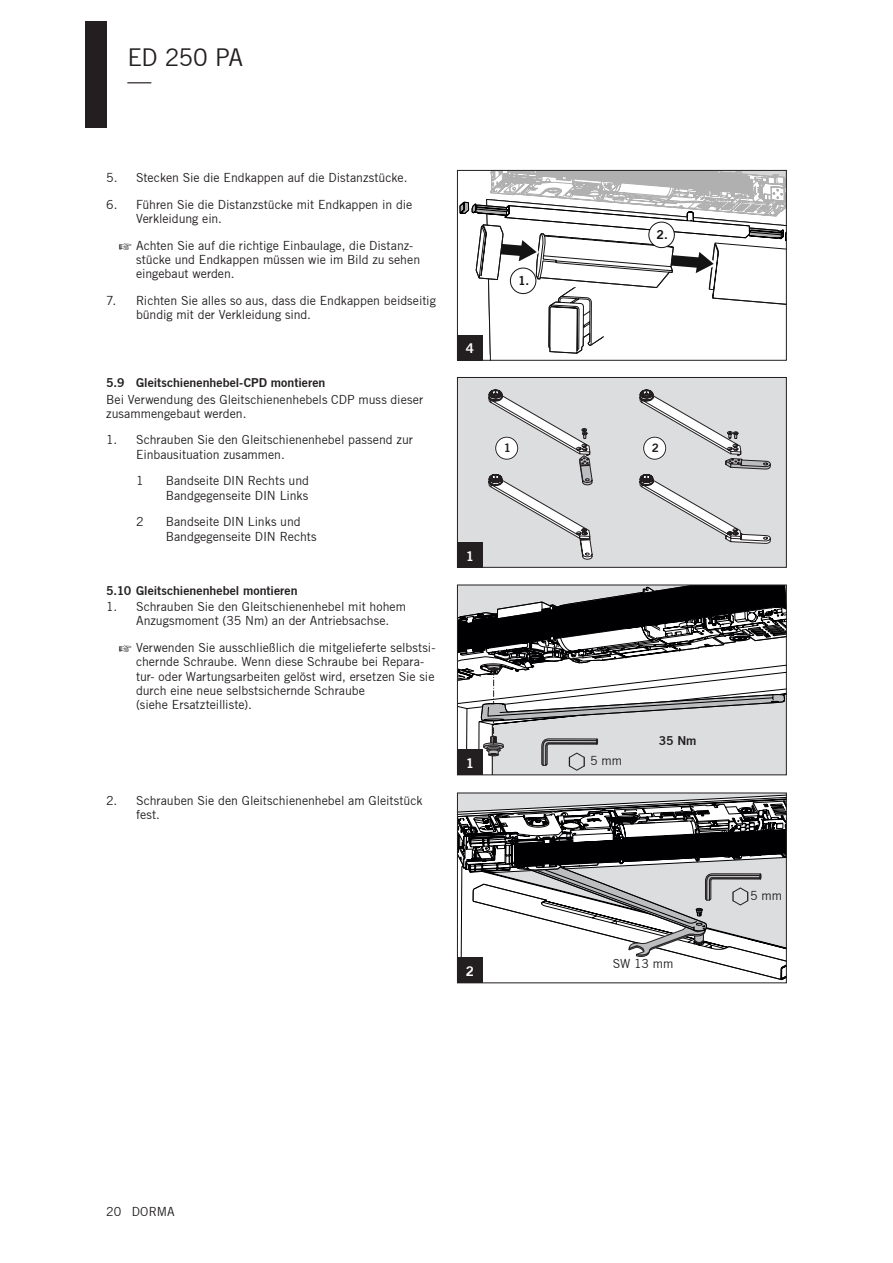
<style>
.page{position:relative;width:893px;height:1263px;background:#fff}
.page>*{position:absolute;margin:0;border:0;box-sizing:border-box;transform-origin:0 0}
.t1{font:24px/24px "Trade Gothic";letter-spacing:-.035em;color:#231f20}
.t2{font:13.5px "Trade Gothic Bold Two";color:#fff}
.t3{font:12.3px/14.2px "Trade Gothic";letter-spacing:-.005em;color:#231f20}
.t4{font:12.3px "Trade Gothic Bold Two";color:#231f20}
.t5{font:12.3px "Trade Gothic Bold Two";color:#141414}
.t6{font:11.7px "Trade Gothic Bold Two";color:#231f20}
</style>
<div class="page">
<svg style="left:459px;top:169px;width:328px;height:185px"></svg>
<div style="left:510px;top:268px;width:26px;height:26px;background:#fff;border-radius:50%"></div>
<div style="left:510px;top:268px;width:26px;height:26px;border:1px solid #141414;border-radius:50%"></div>
<div style="left:649px;top:222px;width:25px;height:26px;background:#fff;border-radius:50%"></div>
<div style="left:648px;top:222px;width:27px;height:26px;border:1px solid #141414;border-radius:50%"></div>
<div style="left:457px;top:170px;width:330px;height:191px;border:1px solid #231f20"></div>
<div style="left:457px;top:335px;width:26px;height:26px;background:#231f20"></div>
<div style="left:458px;top:380px;width:328px;height:184px;background:#dcdddf"></div>
<svg style="left:640px;top:389px;width:131px;height:155px"></svg>
<svg style="left:488px;top:389px;width:104px;height:171px"></svg>
<div style="left:457px;top:377px;width:330px;height:191px;border:1px solid #231f20"></div>
<div style="left:457px;top:542px;width:26px;height:26px;background:#231f20"></div>
<svg style="left:458px;top:584px;width:328px;height:187px"></svg>
<div style="left:457px;top:585px;width:330px;height:190px;border:1px solid #231f20"></div>
<div style="left:495px;top:436px;width:24px;height:24px;border:2px solid #fff;border-radius:50%"></div>
<div style="left:496px;top:437px;width:22px;height:22px;background:#fff;border-radius:50%"></div>
<div style="left:495px;top:437px;width:23px;height:23px;border:1px solid #231f20;border-radius:50%"></div>
<div style="left:643px;top:436px;width:24px;height:24px;border:2px solid #fff;border-radius:50%"></div>
<div style="left:644px;top:437px;width:22px;height:22px;background:#fff;border-radius:50%"></div>
<div style="left:643px;top:437px;width:23px;height:23px;border:1px solid #231f20;border-radius:50%"></div>
<svg style="left:459px;top:795px;width:326px;height:186px"></svg>
<div style="left:457px;top:793px;width:330px;height:190px;border:1px solid #231f20"></div>
<div style="left:457px;top:958px;width:26px;height:25px;background:#231f20"></div>
<div style="left:457px;top:750px;width:26px;height:25px;background:#231f20"></div>
<div style="left:85px;top:21px;width:21px;height:107px;background:#231f20"></div>
<h1 class="t1" style="left:128px;top:45px;width:117px">ED 250 PA —</h1>
<p class="t3" style="left:106px;top:170px;width:303px">5. Stecken Sie die Endkappen auf die Distanzstücke.</p>
<p class="t3" style="left:136px;top:197px;width:278px;text-indent:-30px">6. Führen Sie die Distanzstücke mit Endkappen in die<br>Verkleidung ein.</p>
<p class="t3" style="left:136px;top:238px;width:286px">Achten Sie auf die richtige Einbaulage, die Distanz&shy;stücke und Endkappen müssen wie im Bild zu sehen eingebaut werden.</p>
<p class="t3" style="left:136px;top:293px;width:301px;text-indent:-30px">7. Richten Sie alles so aus, dass die Endkappen beidseitig bündig mit der Verkleidung sind.</p>
<p class="t4" style="left:106px;top:375px;width:221px">5.9 Gleitschienenhebel-CPD montieren</p>
<p class="t3" style="left:106px;top:392px;width:318px">Bei Verwendung des Gleitschienenhebels CDP muss dieser zusammengebaut werden.</p>
<p class="t3" style="left:136px;top:433px;width:278px;text-indent:-30px">1. Schrauben Sie den Gleitschienenhebel passend zur<br>Einbausituation zusammen.</p>
<p class="t3" style="left:136px;top:474px;width:9px">1</p>
<p class="t3" style="left:166px;top:474px;width:145px">Bandseite DIN Rechts und<br>Bandgegenseite DIN Links</p>
<p class="t3" style="left:136px;top:515px;width:9px">2</p>
<p class="t3" style="left:166px;top:515px;width:152px">Bandseite DIN Links und<br>Bandgegenseite DIN Rechts</p>
<p class="t4" style="left:106px;top:583px;width:193px">5.10 Gleitschienenhebel montieren</p>
<p class="t3" style="left:136px;top:599px;width:272px;text-indent:-30px">1. Schrauben Sie den Gleitschienenhebel mit hohem<br>Anzugsmoment (35 Nm) an der Antriebsachse.</p>
<p class="t3" style="left:136px;top:640px;width:301px">Verwenden Sie ausschließlich die mitgelieferte selbstsi&shy;chernde Schraube. Wenn diese Schraube bei Repara&shy;tur- oder Wartungsarbeiten gelöst wird, ersetzen Sie sie durch eine neue selbstsichernde Schraube<br>(siehe Ersatzteilliste).</p>
<p class="t3" style="left:136px;top:793px;width:288px;text-indent:-30px">2. Schrauben Sie den Gleitschienenhebel am Gleitstück fest.</p>
<p class="t2" style="left:466px;top:340px;width:10px">4</p>
<p class="t2" style="left:466px;top:547px;width:10px">1</p>
<p class="t2" style="left:466px;top:755px;width:10px">1</p>
<p class="t5" style="left:518px;top:274px;width:13px">1.</p>
<p class="t5" style="left:656px;top:228px;width:13px">2.</p>
<p class="t6" style="left:504px;top:441px;width:9px">1</p>
<p class="t6" style="left:652px;top:441px;width:9px">2</p>
<p class="t3" style="left:590px;top:753px;width:33px">5 mm</p>
<p class="t4" style="left:659px;top:733px;width:39px">35 Nm</p>
<p class="t2" style="left:466px;top:963px;width:10px">2</p>
<p class="t3" style="left:613px;top:957px;width:62px">SW 13 mm</p>
<p class="t3" style="left:750px;top:888px;width:33px">5 mm</p>
<p class="t3" style="left:106px;top:1204px;width:70px">20 DORMA</p>
</div>
